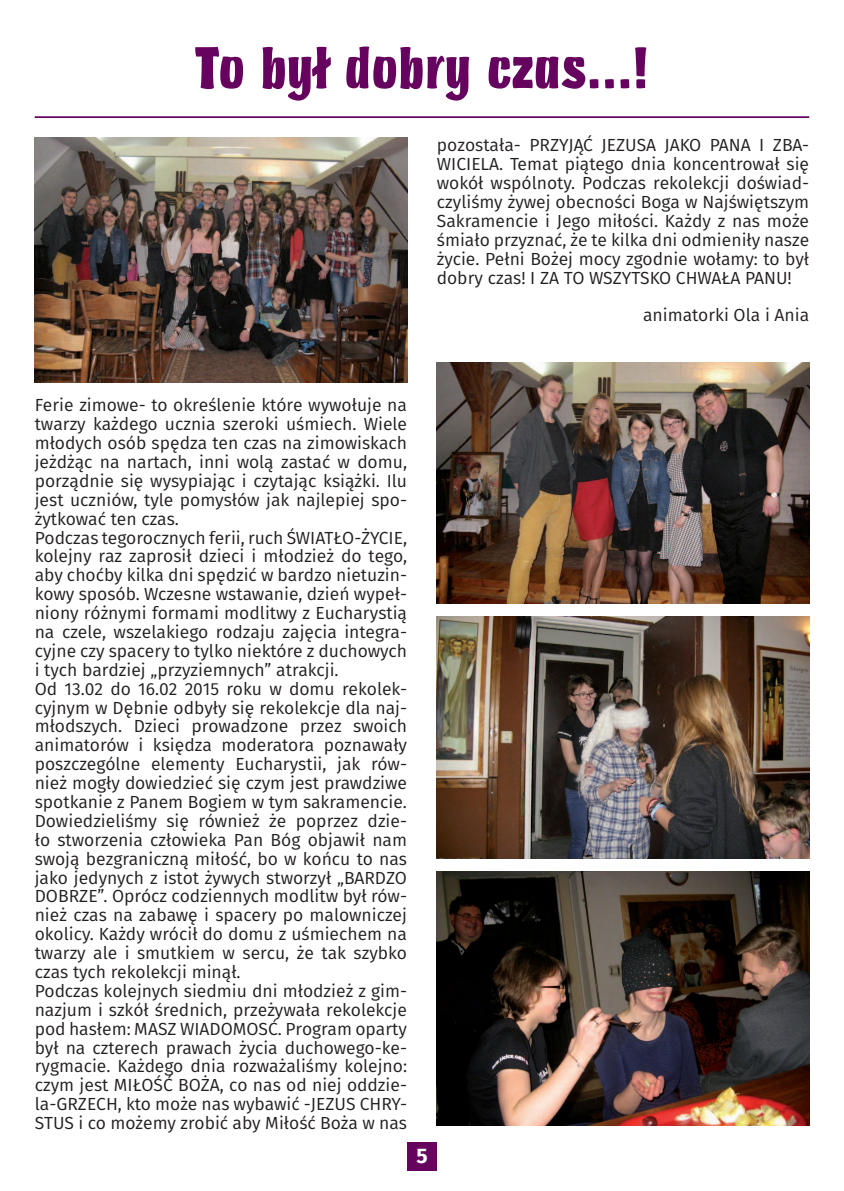
<style>
.page{position:relative;width:844px;height:1191px;background:#fff}
.page>*{position:absolute;margin:0;border:0;box-sizing:border-box;transform-origin:0 0}
.t1{font:61.25px "Churchward Bru DCE";color:#65035f}
.t2{font:700 21px "Fira Sans";color:#fff}
.t3{font:17.5px/18.9px "Fira Sans";color:#231f20}
</style>
<div class="page">
<div style="left:407px;top:1141px;width:30px;height:30px;background:#65035f"></div>
<hr style="left:35px;top:116px;width:774px;height:2px;background:#65035f">
<img style="left:35px;top:138px;width:372px;height:245px">
<img style="left:437px;top:616px;width:372px;height:242px">
<img style="left:437px;top:362px;width:372px;height:241px">
<img style="left:437px;top:871px;width:372px;height:254px">
<h1 class="t1" style="left:195px;top:35px;width:455px">To był dobry czas…!</h1>
<p class="t3" style="left:437px;top:137px;width:374px;text-align:justify">pozostała- PRZYJĄĆ JEZUSA JAKO PANA I ZBA-WICIELA. Temat piątego dnia koncentrował się wokół wspólnoty. Podczas rekolekcji doświad&shy;czyliśmy żywej obecności Boga w Najświętszym Sakramencie i Jego miłości. Każdy z nas może śmiało przyznać, że te kilka dni odmieniły nasze życie. Pełni Bożej mocy zgodnie wołamy: to był dobry czas! I ZA TO WSZYTSKO CHWAŁA PANU!</p>
<p class="t3" style="left:643px;top:307px;width:167px">animatorki Ola i Ania</p>
<p class="t3" style="left:35px;top:397px;width:374px">Ferie zimowe- to określenie które wywołuje na twarzy każdego ucznia szeroki uśmiech. Wiele młodych osób spędza ten czas na zimowiskach jeżdżąc na nartach, inni wolą zastać w domu, porządnie się wysypiając i czytając książki. Ilu jest uczniów, tyle pomysłów jak najlepiej spo&shy;żytkować ten czas.<br>Podczas tegorocznych ferii, ruch ŚWIATŁO-ŻYCIE, kolejny raz zaprosił dzieci i młodzież do tego, aby choćby kilka dni spędzić w bardzo nietuzin&shy;kowy sposób. Wczesne wstawanie, dzień wypeł&shy;niony różnymi formami modlitwy z Eucharystią na czele, wszelakiego rodzaju zajęcia integra&shy;cyjne czy spacery to tylko niektóre z duchowych i tych bardziej „przyziemnych” atrakcji.<br>Od 13.02 do 16.02 2015 roku w domu rekolek&shy;cyjnym w Dębnie odbyły się rekolekcje dla naj&shy;młodszych. Dzieci prowadzone przez swoich animatorów i księdza moderatora poznawały poszczególne elementy Eucharystii, jak rów&shy;nież mogły dowiedzieć się czym jest prawdziwe spotkanie z Panem Bogiem w tym sakramencie.<br>Dowiedzieliśmy się również że poprzez dzie&shy;ło stworzenia człowieka Pan Bóg objawił nam swoją bezgraniczną miłość, bo w końcu to nas jako jedynych z istot żywych stworzył „BARDZO DOBRZE”. Oprócz codziennych modlitw był rów&shy;nież czas na zabawę i spacery po malowniczej okolicy. Każdy wrócił do domu z uśmiechem na twarzy ale i smutkiem w sercu, że tak szybko czas tych rekolekcji minął.<br>Podczas kolejnych siedmiu dni młodzież z gim&shy;nazjum i szkół średnich, przeżywała rekolekcje pod hasłem: MASZ WIADOMOSĆ. Program oparty był na czterech prawach życia duchowego-ke&shy;rygmacie. Każdego dnia rozważaliśmy kolejno: czym jest MIŁOŚĆ BOŻA, co nas od niej oddzie&shy;la-GRZECH, kto może nas wybawić -JEZUS CHRY-STUS i co możemy zrobić aby Miłość Boża w nas</p>
<p class="t2" style="left:416px;top:1140px;width:13px">5</p>
</div>
